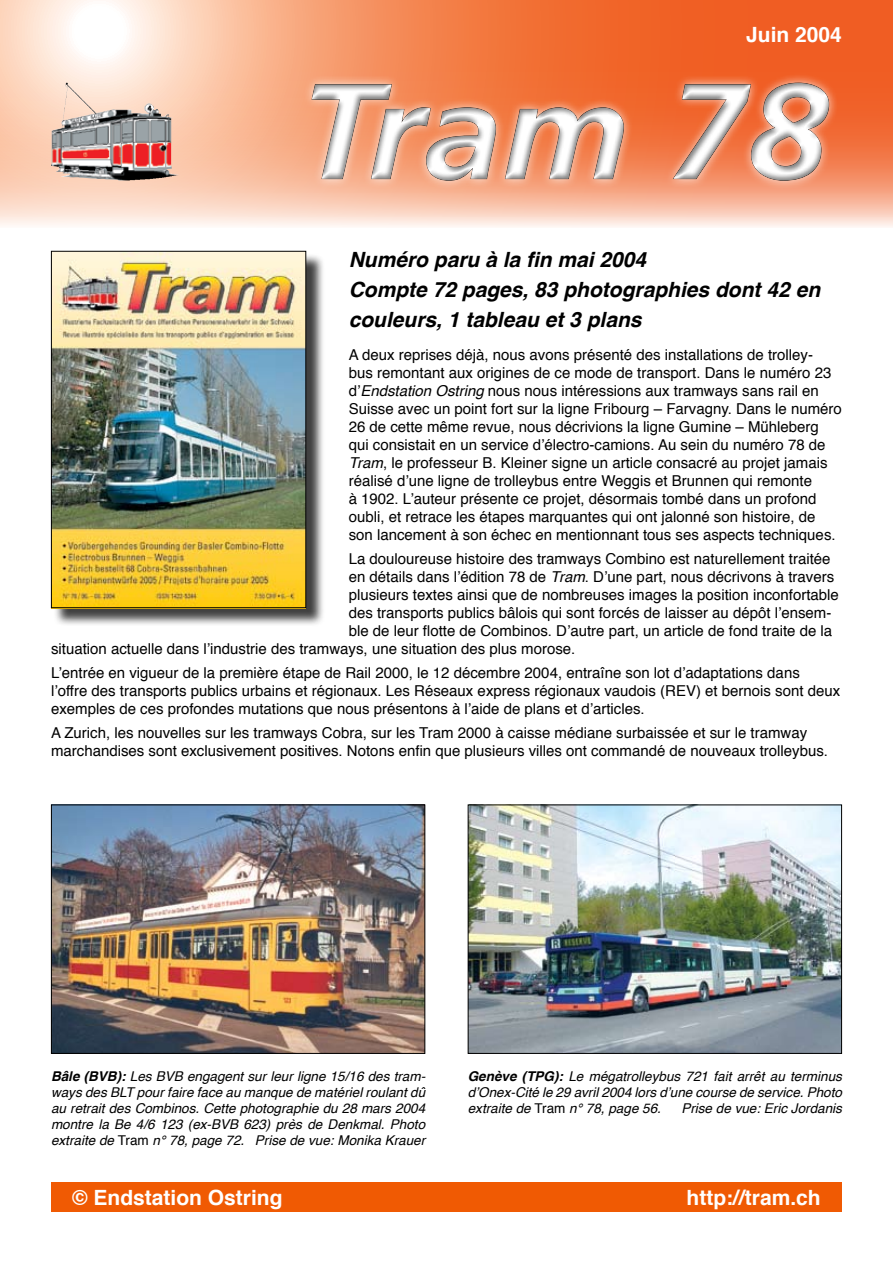
<style>
.page{position:relative;width:893px;height:1263px;background:#fff}
.page>*{position:absolute;margin:0;border:0;box-sizing:border-box;transform-origin:0 0}
.t1{font:italic 700 135px "Frutiger";color:#fff;scale:1.05 1}
.t2{font:italic 700 21px/30px "Helvetica";color:#000}
.t3{font:700 21px "Helvetica";color:#fff}
.t4{font:15px/18px "Helvetica";color:#000}
.t5{font:italic 13.5px/16.2px "Helvetica";color:#000;text-align:justify}
.s1{font-style:italic}
.s2{font-weight:700}
.s3{font-style:normal}
</style>
<div class="page">
<svg style="left:0;top:0;width:893px;height:226px;background:#efaa8c"></svg>
<div style="left:51px;top:1182px;width:791px;height:30px;background:#f05a03"></div>
<img style="left:66px;top:83px;width:29px;height:31px">
<div style="left:53px;top:253px;width:278px;height:380px;background:#000;opacity:.75"></div>
<img style="left:53px;top:253px;width:251px;height:353px">
<div style="left:51px;top:251px;width:255px;height:357px;border:1px solid #000"></div>
<img style="left:53px;top:806px;width:370px;height:246px">
<div style="left:51px;top:804px;width:374px;height:250px;border:1px solid #000"></div>
<img style="left:470px;top:806px;width:370px;height:246px">
<div style="left:468px;top:804px;width:374px;height:250px;border:1px solid #000"></div>
<div style="left:302px;top:73px;width:591px;height:185px;background:#fff;opacity:.75"></div>
<div style="left:176px;top:48px;width:717px;height:162px;background:#000;opacity:.5"></div>
<h2 class="t3" style="left:746px;top:18px;width:97px">Juin 2004</h2>
<h1 class="t1" style="left:300px;top:53px;width:502px">Tram 78</h1>
<h2 class="t2" style="left:349px;top:244px;width:473px">Numéro paru à la fin mai 2004<br>Compte 72 pages, 83 photographies dont 42 en couleurs, 1 tableau et 3 plans</h2>
<p class="t4" style="left:349px;top:346px;width:495px">A deux reprises déjà, nous avons présenté des installations de trolley-<br>bus remontant aux origines de ce mode de transport. Dans le numéro 23 d’<span class="s1">Endstation Ostring</span> nous nous intéressions aux tramways sans rail en Suisse avec un point fort sur la ligne Fribourg – Farvagny. Dans le numéro 26 de cette même revue, nous décrivions la ligne Gumine – Mühleberg qui consistait en un service d’électro-camions. Au sein du numéro 78 de <span class="s1">Tram</span>, le professeur B. Kleiner signe un article consacré au projet jamais réalisé d’une ligne de trolleybus entre Weggis et Brunnen qui remonte<br>à 1902. L’auteur présente ce projet, désormais tombé dans un profond oubli, et retrace les étapes marquantes qui ont jalonné son histoire, de son lancement à son échec en mentionnant tous ses aspects techniques.</p>
<p class="t4" style="left:349px;top:550px;width:483px">La douloureuse histoire des tramways Combino est naturellement traitée</p>
<p class="t4" style="left:349px;top:568px;width:487px">en détails dans l’édition 78 de <span class="s1">Tram</span>. D’une part, nous décrivons à travers</p>
<p class="t4" style="left:349px;top:586px;width:492px">plusieurs textes ainsi que de nombreuses images la position inconfortable</p>
<p class="t4" style="left:349px;top:604px;width:484px">des transports publics bâlois qui sont forcés de laisser au dépôt l’ensem-</p>
<p class="t4" style="left:349px;top:622px;width:485px">ble de leur flotte de Combinos. D’autre part, un article de fond traite de la</p>
<p class="t4" style="left:51px;top:640px;width:526px">situation actuelle dans l’industrie des tramways, une situation des plus morose.</p>
<p class="t4" style="left:51px;top:664px;width:791px">L’entrée en vigueur de la première étape de Rail 2000, le 12 décembre 2004, entraîne son lot d’adaptations dans<br>l’offre des transports publics urbains et régionaux. Les Réseaux express régionaux vaudois (REV) et bernois sont deux exemples de ces profondes mutations que nous présentons à l’aide de plans et d’articles.</p>
<p class="t4" style="left:51px;top:724px;width:778px">A Zurich, les nouvelles sur les tramways Cobra, sur les Tram 2000 à caisse médiane surbaissée et sur le tramway marchandises sont exclusivement positives. Notons enfin que plusieurs villes ont commandé de nouveaux trolleybus.</p>
<p class="t5" style="left:51px;top:1068px;width:376px"><span class="s2">Bâle (BVB):</span> Les BVB engagent sur leur ligne 15/16 des tram&shy;ways des BLT pour faire face au manque de matériel roulant dû au retrait des Combinos. Cette photographie du 28 mars 2004 montre la Be 4/6 123 (ex-BVB 623) près de Denkmal. Photo extraite de <span class="s3">Tram</span> n° 78, page 72. Prise de vue: Monika Krauer</p>
<p class="t5" style="left:468px;top:1068px;width:376px"><span class="s2">Genève (TPG):</span> Le mégatrolleybus 721 fait arrêt au terminus d’Onex-Cité le 29 avril 2004 lors d’une course de service. Photo extraite de <span class="s3">Tram</span> n° 78, page 56.</p>
<p class="t5" style="left:681px;top:1100px;width:162px">Prise de vue: Eric Jordanis</p>
<h2 class="t3" style="left:72px;top:1180px;width:212px">© Endstation Ostring</h2>
<h2 class="t3" style="left:686px;top:1180px;width:136px">http://tram.ch</h2>
</div>
